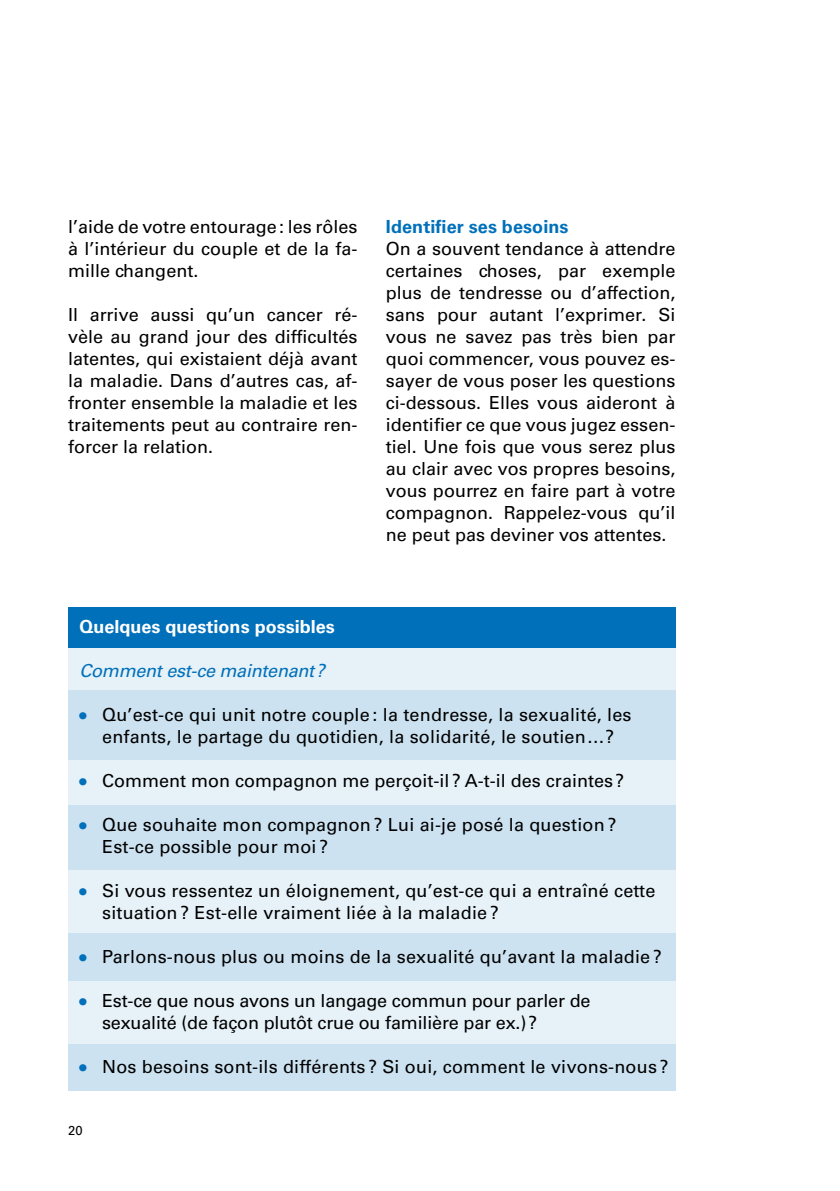
<style>
.page{position:relative;width:840px;height:1191px;background:#fff}
.page>*{position:absolute;margin:0;border:0;box-sizing:border-box;transform-origin:0 0}
.t1{font:18px/22px "Univers LT Std";letter-spacing:.01em;color:#000;text-align:justify}
.t2{font:18px/22px "Univers LT Std";letter-spacing:-.01em;color:#000}
.t3{font:700 18px "Univers LT Std";color:#fff}
.t4{font:italic 18px "Univers LT Std";letter-spacing:-.015em;color:#0070ba}
.t5{font:700 18px "Univers LT Std";letter-spacing:.005em;color:#0070ba}
.t6{font:13px "Univers LT Std";color:#000}
.s1{font-weight:700;font-size:20px;color:#0070ba}
</style>
<div class="page">
<div style="left:68px;top:609px;width:607px;height:481px;background:#cce2f1"></div>
<div style="left:68px;top:618px;width:607px;height:72px;background:#e6f1f8"></div>
<div style="left:68px;top:760px;width:607px;height:44px;background:#e6f1f8"></div>
<div style="left:68px;top:870px;width:607px;height:63px;background:#e6f1f8"></div>
<div style="left:68px;top:607px;width:607px;height:40px;background:#0070ba"></div>
<div style="left:68px;top:981px;width:607px;height:63px;background:#e6f1f8"></div>
<p class="t1" style="left:68px;top:215px;width:291px">l’aide de votre entourage: les rôles à l’intérieur du couple et de la fa&shy;mille changent.</p>
<p class="t1" style="left:68px;top:303px;width:291px">Il arrive aussi qu’un cancer ré&shy;vèle au grand jour des difficultés latentes, qui existaient déjà avant la maladie. Dans d’autres cas, af&shy;fronter ensemble la maladie et les traitements peut au contraire ren&shy;forcer la relation.</p>
<p class="t5" style="left:386px;top:216px;width:184px">Identifier ses besoins</p>
<p class="t1" style="left:386px;top:237px;width:291px">On a souvent tendance à attendre certaines choses, par exemple plus de tendresse ou d’affection, sans pour autant l’exprimer. Si vous ne savez pas très bien par quoi commencer, vous pouvez es&shy;sayer de vous poser les questions ci-dessous. Elles vous aideront à identifier ce que vous jugez essen&shy;tiel. Une fois que vous serez plus au clair avec vos propres besoins, vous pourrez en faire part à votre compagnon. Rappelez-vous qu’il ne peut pas deviner vos attentes.</p>
<p class="t3" style="left:79px;top:616px;width:257px">Quelques questions possibles</p>
<p class="t4" style="left:79px;top:659px;width:247px">Comment est-ce maintenant?</p>
<p class="t1" style="left:79px;top:703px;width:553px;text-align:center"><span class="s1">•</span> Qu’est-ce qui unit notre couple : la tendresse, la sexualité, les enfants, le partage du quotidien, la solidarité, le soutien…?</p>
<p class="t1" style="left:79px;top:769px;width:546px"><span class="s1">•</span> Comment mon compagnon me perçoit-il? A-t-il des craintes ?</p>
<p class="t1" style="left:102px;top:813px;width:515px;text-indent:-23px"><span class="s1">•</span> Que souhaite mon compagnon? Lui ai-je posé la question?<br>Est-ce possible pour moi ?</p>
<p class="t1" style="left:102px;top:879px;width:554px;text-indent:-23px"><span class="s1">•</span> Si vous ressentez un éloignement, qu’est-ce qui a entraîné cette situation? Est-elle vraiment liée à la maladie ?</p>
<p class="t1" style="left:79px;top:945px;width:583px"><span class="s1">•</span> Parlons-nous plus ou moins de la sexualité qu’avant la maladie ?</p>
<p class="t2" style="left:102px;top:989px;width:489px;text-indent:-23px"><span class="s1">•</span> Est-ce que nous avons un langage commun pour parler de sexualité (de façon plutôt crue ou familière par ex.)?</p>
<p class="t1" style="left:79px;top:1055px;width:590px"><span class="s1">•</span> Nos besoins sont-ils différents ? Si oui, comment le vivons-nous ?</p>
<p class="t6" style="left:68px;top:1123px;width:16px">20</p>
</div>
